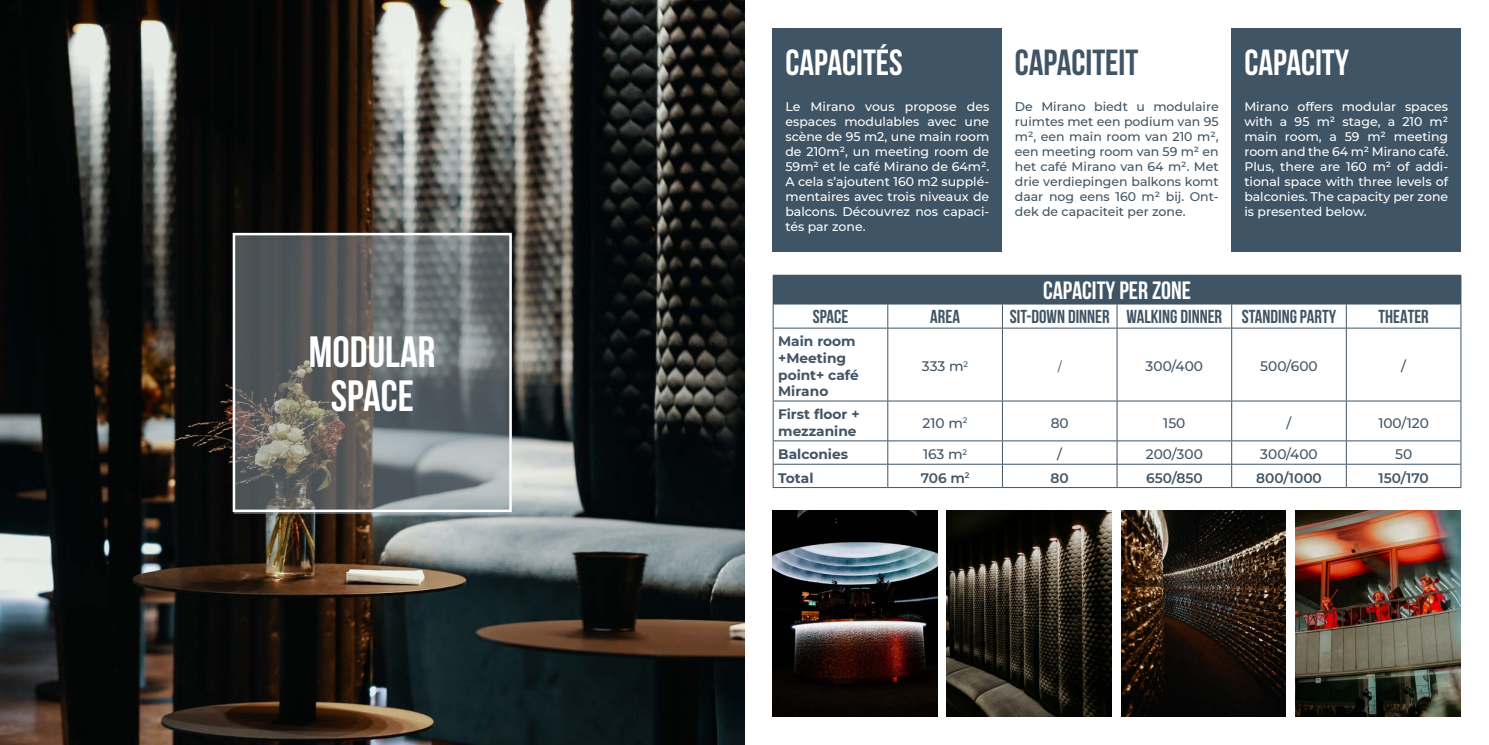
<style>
.page{position:relative;width:1489px;height:745px;background:#fff}
.page>*{position:absolute;margin:0;border:0;box-sizing:border-box;transform-origin:0 0}
.t1{font:700 43.75px "Bebas Neue";color:#fff}
.t2{font:700 36.25px "Bebas Neue";color:#fff}
.t3{font:700 36.25px "Bebas Neue";color:#3f5465}
.t4{font:700 25px "Bebas Neue";color:#fff}
.t5{font:700 18.75px "Bebas Neue";color:#3f5465}
.t6{font:700 13.75px/16.5px "Montserrat";color:#3f5465}
.t7{font:500 13.75px "Montserrat";color:#3f5465}
.t8{font:600 13.75px "Montserrat";color:#3f5465}
.t9{font:13.75px "Source Sans Pro";color:#3f5465}
.t10{font:500 12.5px/15px "Montserrat";color:#fff;text-align:justify}
.t11{font:500 12.5px/15px "Montserrat";color:#3f5465;text-align:justify}
</style>
<div class="page">
<img style="left:0;top:0;width:744px;height:744px">
<div style="left:1230px;top:28px;width:230px;height:224px;background:#3f5465"></div>
<div style="left:772px;top:28px;width:229px;height:224px;background:#3f5465"></div>
<img style="left:772px;top:510px;width:165px;height:206px">
<img style="left:946px;top:510px;width:165px;height:206px">
<img style="left:1295px;top:510px;width:165px;height:206px">
<img style="left:1121px;top:510px;width:164px;height:206px">
<svg style="left:236px;top:236px;width:273px;height:273px;background:#696e6e"></svg>
<div style="left:233px;top:233px;width:279px;height:279px;border:2px solid #fff"></div>
<div style="left:773px;top:275px;width:687px;height:29px;background:#3f5465"></div>
<hr style="left:1116px;top:327px;width:115px;height:1px;background:#3f5465">
<svg style="left:1116px;top:304px;width:1px;height:23px"></svg>
<svg style="left:1002px;top:304px;width:1px;height:23px"></svg>
<svg style="left:772px;top:275px;width:1px;height:52px"></svg>
<svg style="left:887px;top:304px;width:1px;height:23px"></svg>
<hr style="left:772px;top:327px;width:115px;height:1px;background:#3f5465">
<hr style="left:772px;top:328px;width:1px;height:72px;background:#3f5465">
<hr style="left:772px;top:400px;width:115px;height:1px;background:#3f5465">
<hr style="left:772px;top:401px;width:1px;height:39px;background:#3f5465">
<hr style="left:772px;top:440px;width:115px;height:1px;background:#3f5465">
<hr style="left:772px;top:463px;width:115px;height:1px;background:#3f5465">
<svg style="left:772px;top:441px;width:1px;height:46px"></svg>
<hr style="left:772px;top:487px;width:115px;height:1px;background:#3f5465">
<hr style="left:887px;top:327px;width:115px;height:1px;background:#3f5465">
<hr style="left:887px;top:328px;width:1px;height:72px;background:#3f5465">
<hr style="left:887px;top:400px;width:115px;height:1px;background:#3f5465">
<hr style="left:887px;top:401px;width:1px;height:39px;background:#3f5465">
<hr style="left:887px;top:440px;width:115px;height:1px;background:#3f5465">
<hr style="left:887px;top:463px;width:115px;height:1px;background:#3f5465">
<svg style="left:887px;top:441px;width:1px;height:46px"></svg>
<hr style="left:887px;top:487px;width:115px;height:1px;background:#3f5465">
<hr style="left:1002px;top:327px;width:114px;height:1px;background:#3f5465">
<hr style="left:1002px;top:328px;width:1px;height:72px;background:#3f5465">
<hr style="left:1116px;top:328px;width:1px;height:72px;background:#3f5465">
<hr style="left:1002px;top:400px;width:114px;height:1px;background:#3f5465">
<hr style="left:1002px;top:401px;width:1px;height:39px;background:#3f5465">
<hr style="left:1002px;top:440px;width:114px;height:1px;background:#3f5465">
<hr style="left:1002px;top:463px;width:114px;height:1px;background:#3f5465">
<svg style="left:1002px;top:441px;width:1px;height:46px"></svg>
<hr style="left:1002px;top:487px;width:114px;height:1px;background:#3f5465">
<hr style="left:1116px;top:400px;width:115px;height:1px;background:#3f5465">
<hr style="left:1116px;top:401px;width:1px;height:39px;background:#3f5465">
<hr style="left:1116px;top:440px;width:115px;height:1px;background:#3f5465">
<hr style="left:1116px;top:463px;width:115px;height:1px;background:#3f5465">
<svg style="left:1116px;top:441px;width:1px;height:46px"></svg>
<hr style="left:1116px;top:487px;width:115px;height:1px;background:#3f5465">
<hr style="left:1231px;top:328px;width:1px;height:72px;background:#3f5465">
<hr style="left:1231px;top:400px;width:115px;height:1px;background:#3f5465">
<hr style="left:1231px;top:401px;width:1px;height:39px;background:#3f5465">
<hr style="left:1231px;top:440px;width:115px;height:1px;background:#3f5465">
<hr style="left:1231px;top:463px;width:115px;height:1px;background:#3f5465">
<svg style="left:1231px;top:441px;width:1px;height:46px"></svg>
<hr style="left:1231px;top:487px;width:115px;height:1px;background:#3f5465">
<svg style="left:1231px;top:304px;width:1px;height:23px"></svg>
<hr style="left:1231px;top:327px;width:115px;height:1px;background:#3f5465">
<svg style="left:1345px;top:304px;width:1px;height:23px"></svg>
<svg style="left:1460px;top:275px;width:1px;height:52px"></svg>
<hr style="left:1346px;top:327px;width:114px;height:1px;background:#3f5465">
<hr style="left:1345px;top:328px;width:1px;height:72px;background:#3f5465">
<hr style="left:1460px;top:328px;width:1px;height:72px;background:#3f5465">
<hr style="left:1346px;top:400px;width:114px;height:1px;background:#3f5465">
<hr style="left:1345px;top:401px;width:1px;height:39px;background:#3f5465">
<hr style="left:1460px;top:401px;width:1px;height:39px;background:#3f5465">
<hr style="left:1346px;top:440px;width:114px;height:1px;background:#3f5465">
<hr style="left:1346px;top:463px;width:114px;height:1px;background:#3f5465">
<svg style="left:1345px;top:441px;width:1px;height:46px"></svg>
<svg style="left:1460px;top:441px;width:1px;height:46px"></svg>
<hr style="left:1346px;top:487px;width:114px;height:1px;background:#3f5465">
<p class="t1" style="left:309px;top:327px;width:128px">MODULAR</p>
<p class="t1" style="left:331px;top:371px;width:85px">SPACE</p>
<p class="t2" style="left:785px;top:43px;width:119px">CAPACITÉS</p>
<p class="t10" style="left:785px;top:99px;width:205px">Le Mirano vous propose des espaces modulables avec une scène de 95 m2, une main room de 210m², un meeting room de 59m² et le café Mirano de 64m².<br>A cela s’ajoutent 160 m2 supplé&shy;mentaires avec trois niveaux de balcons. Découvrez nos capaci&shy;tés par zone.</p>
<p class="t3" style="left:1014px;top:43px;width:125px">CAPACITEIT</p>
<p class="t11" style="left:1014px;top:98px;width:205px">De Mirano biedt u modulaire ruimtes met een podium van 95 m², een main room van 210 m², een meeting room van 59 m² en het café Mirano van 64 m². Met drie verdiepingen balkons komt daar nog eens 160 m² bij. Ont&shy;dek de capaciteit per zone.</p>
<p class="t4" style="left:1042px;top:276px;width:149px">CAPACITY PER ZONE</p>
<p class="t2" style="left:1244px;top:43px;width:106px">CAPACITY</p>
<p class="t10" style="left:1244px;top:99px;width:205px">Mirano offers modular spaces with a 95 m² stage, a 210 m² main room, a 59 m² meeting room and the 64 m² Mirano café.<br>Plus, there are 160 m² of addi&shy;tional space with three levels of balconies. The capacity per zone is presented below.</p>
<p class="t5" style="left:812px;top:306px;width:37px">SPACE</p>
<p class="t5" style="left:930px;top:306px;width:31px">AREA</p>
<p class="t5" style="left:1009px;top:306px;width:101px">SIT-DOWN DINNER</p>
<p class="t5" style="left:1126px;top:306px;width:97px">WALKING DINNER</p>
<p class="t5" style="left:1241px;top:306px;width:96px">STANDING PARTY</p>
<p class="t5" style="left:1378px;top:306px;width:52px">THEATER</p>
<p class="t6" style="left:778px;top:332px;width:79px">Main room</p>
<p class="t6" style="left:778px;top:349px;width:70px">+Meeting</p>
<p class="t6" style="left:778px;top:365px;width:82px">point+ café</p>
<p class="t6" style="left:778px;top:382px;width:52px">Mirano</p>
<p class="t7" style="left:921px;top:356px;width:48px">333 m<sup>2</sup></p>
<p class="t9" style="left:1057px;top:356px;width:6px">/</p>
<p class="t7" style="left:1145px;top:356px;width:59px">300/400</p>
<p class="t7" style="left:1260px;top:356px;width:59px">500/600</p>
<p class="t7" style="left:1400px;top:356px;width:6px">/</p>
<p class="t6" style="left:778px;top:405px;width:83px">First floor + mezzanine</p>
<p class="t7" style="left:922px;top:413px;width:46px">210 m<sup>2</sup></p>
<p class="t7" style="left:1050px;top:413px;width:20px">80</p>
<p class="t7" style="left:1163px;top:413px;width:24px">150</p>
<p class="t7" style="left:1286px;top:413px;width:6px">/</p>
<p class="t7" style="left:1378px;top:413px;width:52px">100/120</p>
<p class="t6" style="left:778px;top:445px;width:71px">Balconies</p>
<p class="t7" style="left:923px;top:444px;width:46px">163 m<sup>2</sup></p>
<p class="t7" style="left:1057px;top:444px;width:6px">/</p>
<p class="t7" style="left:1145px;top:444px;width:58px">200/300</p>
<p class="t7" style="left:1260px;top:444px;width:59px">300/400</p>
<p class="t7" style="left:1394px;top:444px;width:19px">50</p>
<p class="t6" style="left:778px;top:468px;width:37px">Total</p>
<p class="t8" style="left:920px;top:467px;width:50px">706 m<sup>2</sup></p>
<p class="t8" style="left:1050px;top:467px;width:20px">80</p>
<p class="t8" style="left:1145px;top:467px;width:58px">650/850</p>
<p class="t8" style="left:1255px;top:467px;width:67px">800/1000</p>
<p class="t8" style="left:1378px;top:467px;width:52px">150/170</p>
</div>
